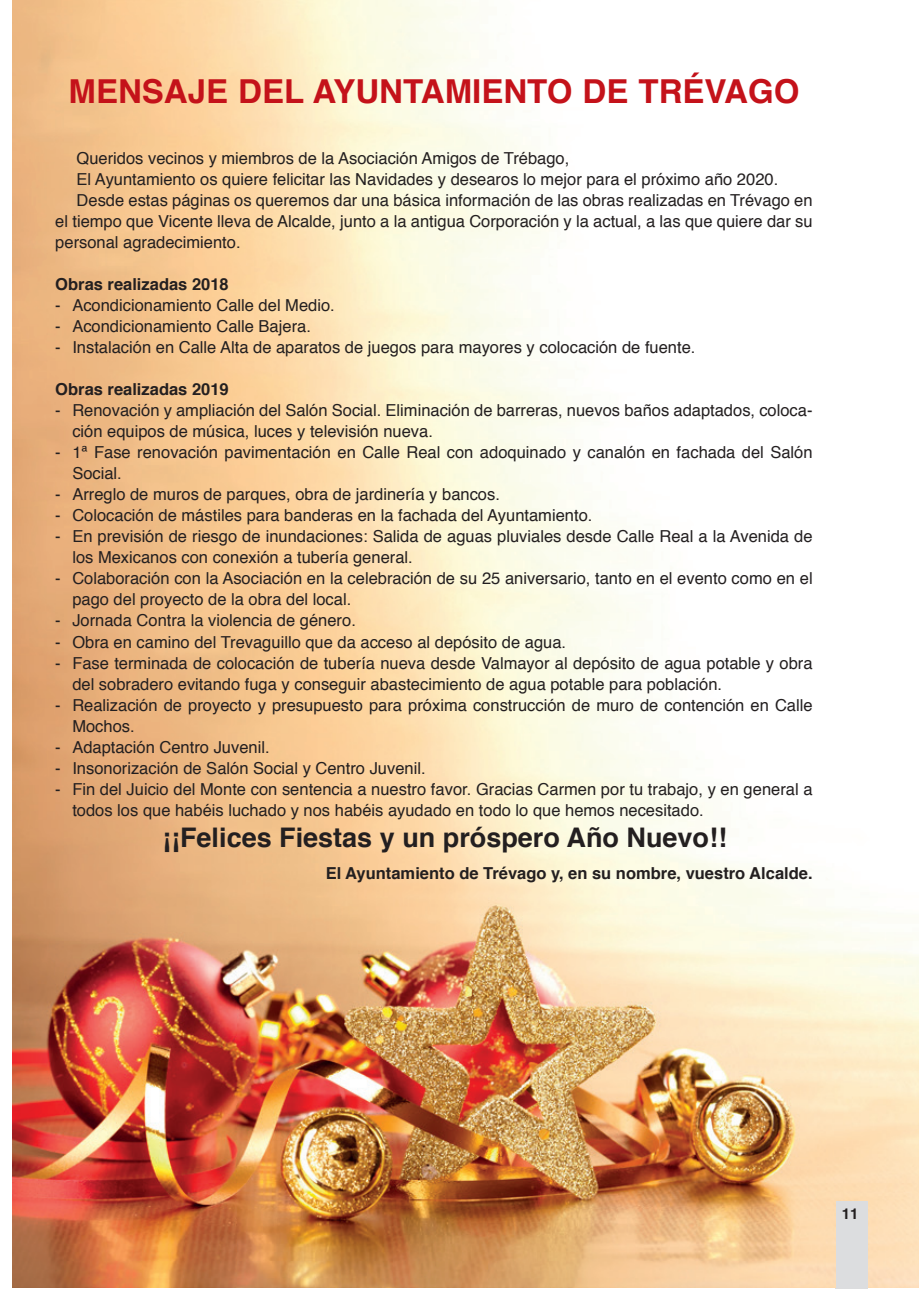
<style>
.page{position:relative;width:919px;height:1289px;background:#fff}
.page>*{position:absolute;margin:0;border:0;box-sizing:border-box;transform-origin:0 0}
.t1{font:700 33px "Helvetica";color:#c4121a}
.t2{font:700 27px "Helvetica";color:#231f20}
.t3{font:16.5px/21px "Helvetica";color:#231f20}
.t4{font:700 16.5px "Helvetica";color:#231f20}
.t5{font:700 15px "Helvetica";color:#231f20}
</style>
<div class="page">
<img style="left:13px;top:0;width:905px;height:1287px">
<div style="left:836px;top:1200px;width:32px;height:88px;background:#dcdddf"></div>
<h1 class="t1" style="left:68px;top:65px;width:732px">MENSAJE DEL AYUNTAMIENTO DE TRÉVAGO</h1>
<p class="t3" style="left:77px;top:148px;width:494px">Queridos vecinos y miembros de la Asociación Amigos de Trébago,</p>
<p class="t3" style="left:77px;top:169px;width:703px">El Ayuntamiento os quiere felicitar las Navidades y desearos lo mejor para el próximo año 2020.</p>
<p class="t3" style="left:77px;top:190px;width:737px">Desde estas páginas os queremos dar una básica información de las obras realizadas en Trévago en</p>
<p class="t3" style="left:55px;top:211px;width:758px">el tiempo que Vicente lleva de Alcalde, junto a la antigua Corporación y la actual, a las que quiere dar su</p>
<p class="t3" style="left:55px;top:232px;width:187px">personal agradecimiento.</p>
<p class="t4" style="left:55px;top:271px;width:175px">Obras realizadas 2018</p>
<p class="t3" style="left:55px;top:295px;width:281px">- Acondicionamiento Calle del Medio.</p>
<p class="t3" style="left:55px;top:316px;width:257px">- Acondicionamiento Calle Bajera.</p>
<p class="t3" style="left:55px;top:337px;width:641px">- Instalación en Calle Alta de aparatos de juegos para mayores y colocación de fuente.</p>
<p class="t4" style="left:55px;top:376px;width:175px">Obras realizadas 2019</p>
<p class="t3" style="left:72px;top:400px;width:741px;text-indent:-17px">- Renovación y ampliación del Salón Social. Eliminación de barreras, nuevos baños adaptados, coloca&shy;ción equipos de música, luces y televisión nueva.</p>
<p class="t3" style="left:72px;top:442px;width:741px;text-indent:-17px">- 1ª Fase renovación pavimentación en Calle Real con adoquinado y canalón en fachada del Salón<br>Social.</p>
<p class="t3" style="left:55px;top:484px;width:446px">- Arreglo de muros de parques, obra de jardinería y bancos.</p>
<p class="t3" style="left:55px;top:505px;width:538px">- Colocación de mástiles para banderas en la fachada del Ayuntamiento.</p>
<p class="t3" style="left:72px;top:526px;width:741px;text-indent:-17px">- En previsión de riesgo de inundaciones: Salida de aguas pluviales desde Calle Real a la Avenida de los Mexicanos con conexión a tubería general.</p>
<p class="t3" style="left:72px;top:568px;width:741px;text-indent:-17px">- Colaboración con la Asociación en la celebración de su 25 aniversario, tanto en el evento como en el pago del proyecto de la obra del local.</p>
<p class="t3" style="left:55px;top:610px;width:302px">- Jornada Contra la violencia de género.</p>
<p class="t3" style="left:55px;top:631px;width:512px">- Obra en camino del Trevaguillo que da acceso al depósito de agua.</p>
<p class="t3" style="left:72px;top:652px;width:741px;text-indent:-17px">- Fase terminada de colocación de tubería nueva desde Valmayor al depósito de agua potable y obra del sobradero evitando fuga y conseguir abastecimiento de agua potable para población.</p>
<p class="t3" style="left:72px;top:694px;width:741px;text-indent:-17px">- Realización de proyecto y presupuesto para próxima construcción de muro de contención en Calle<br>Mochos.</p>
<p class="t3" style="left:55px;top:736px;width:216px">- Adaptación Centro Juvenil.</p>
<p class="t3" style="left:55px;top:757px;width:372px">- Insonorización de Salón Social y Centro Juvenil.</p>
<p class="t3" style="left:72px;top:778px;width:741px;text-indent:-17px">- Fin del Juicio del Monte con sentencia a nuestro favor. Gracias Carmen por tu trabajo, y en general a todos los que habéis luchado y nos habéis ayudado en todo lo que hemos necesitado.</p>
<h2 class="t2" style="left:162px;top:815px;width:566px">¡¡Felices Fiestas y un próspero Año Nuevo!!</h2>
<p class="t4" style="left:326px;top:859px;width:488px">El Ayuntamiento de Trévago y, en su nombre, vuestro Alcalde.</p>
<p class="t5" style="left:841px;top:1201px;width:18px">11</p>
</div>
